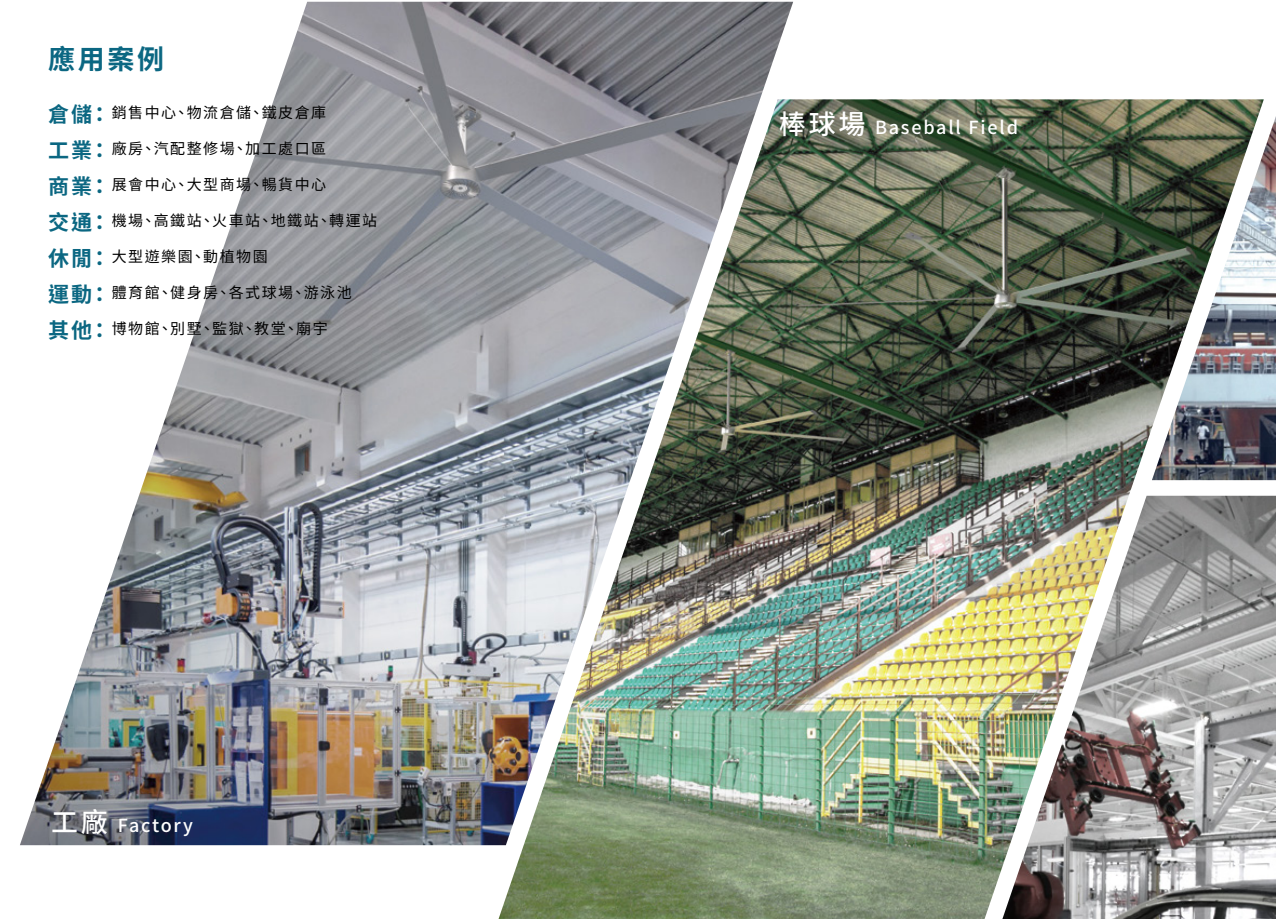
<style>
.page{position:relative;width:1276px;height:919px;background:#fff}
.page>*{position:absolute;margin:0;border:0;box-sizing:border-box;transform-origin:0 0}
.t1{font:700 27px "Noto Sans CJ Ktc";color:#0b6782}
.t2{font:700 21px/36px "Noto Sans CJ Ktc";letter-spacing:.1em;color:#0b6782;text-align:justify}
.t3{font:500 18px "Noto Sans CJ Ktc";letter-spacing:.1em;color:#fff}
.t4{font:15px "Noto Sans CJ Ktc";letter-spacing:.1em;color:#000}
.s1{font-size:27px}
</style>
<div class="page">
<img style="left:1263px;top:116px;width:13px;height:364px">
<img style="left:20px;top:2px;width:773px;height:843px">
<img style="left:498px;top:99px;width:765px;height:819px">
<img style="left:1002px;top:495px;width:274px;height:423px">
<h1 class="t1" style="left:48px;top:44px;width:118px">應用案例</h1>
<h2 class="t2" style="left:48px;top:96px;width:63px">倉儲：工業：商業：交通：休閒：運動：其他：</h2>
<p class="t4" style="left:112px;top:104px;width:216px">銷售中心、物流倉儲、鐵皮倉庫</p>
<p class="t4" style="left:112px;top:140px;width:216px">廠房、汽配整修場、加工處口區</p>
<p class="t4" style="left:112px;top:176px;width:216px">展會中心、大型商場、暢貨中心</p>
<p class="t4" style="left:112px;top:212px;width:267px">機場、高鐵站、火車站、地鐵站、轉運站</p>
<p class="t4" style="left:112px;top:248px;width:157px">大型遊樂園、動植物園</p>
<p class="t4" style="left:112px;top:284px;width:241px">體育館、健身房、各式球場、游泳池</p>
<p class="t4" style="left:112px;top:320px;width:218px">博物館、別墅、監獄、教堂、廟宇</p>
<p class="t3" style="left:51px;top:815px;width:143px"><span class="s1">工廠</span> Factory</p>
<p class="t3" style="left:779px;top:117px;width:240px"><span class="s1">棒球場</span> Baseball Field</p>
</div>
